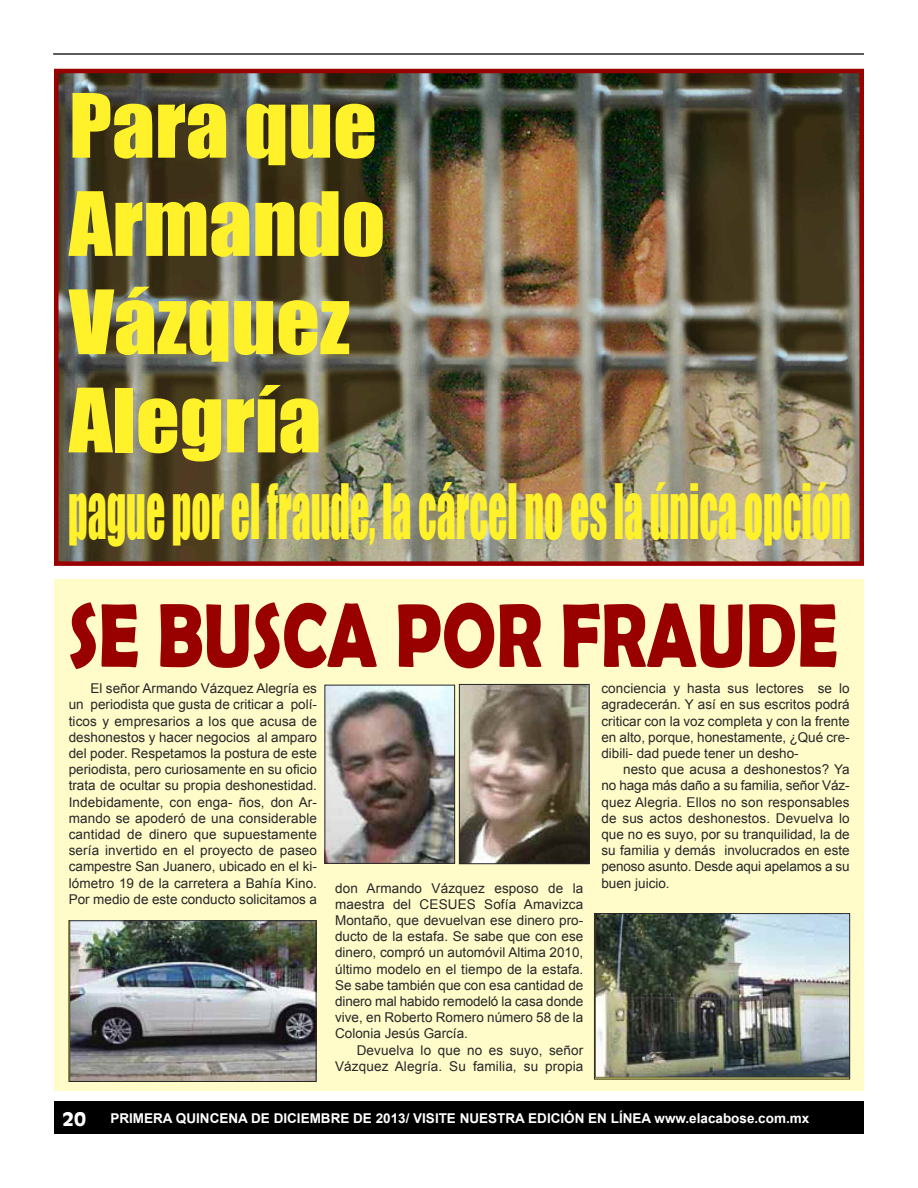
<style>
.page{position:relative;width:918px;height:1188px;background:#fff}
.page>*{position:absolute;margin:0;border:0;box-sizing:border-box;transform-origin:0 0}
.t1{font:700 91.05px "Berlin Sans FB Demi";color:#900;scale:.79 1}
.t2{font:81.9px/98.2px "Impact";color:#fff12a;scale:1.05 1}
.t3{font:70.05px "Impact";color:#fff12a;scale:.54 1}
.t4{font:700 18px "Antique Olive";color:#fff}
.t5{font:13.5px/16.2px "Arial";color:#272627;text-align:justify}
.t6{font:700 13.5px "Arial";color:#fff}
</style>
<div class="page">
<div style="left:54px;top:579px;width:810px;height:512px;background:#fffcca"></div>
<div style="left:54px;top:1102px;width:810px;height:32px;background:#000"></div>
<hr style="left:53px;top:53px;width:811px;height:2px;background:#272627">
<img style="left:59px;top:74px;width:800px;height:487px">
<div style="left:54px;top:69px;width:810px;height:497px;border:4px solid #900"></div>
<img style="left:327px;top:687px;width:126px;height:175px">
<div style="left:325px;top:685px;width:130px;height:179px;border:1px solid #272627"></div>
<img style="left:596px;top:915px;width:252px;height:162px">
<div style="left:594px;top:913px;width:256px;height:166px;border:1px solid #272627"></div>
<img style="left:71px;top:922px;width:244px;height:158px">
<div style="left:69px;top:920px;width:248px;height:162px;border:1px solid #272627"></div>
<img style="left:461px;top:686px;width:127px;height:176px">
<div style="left:459px;top:684px;width:131px;height:180px;border:1px solid #272627"></div>
<h2 class="t2" style="left:69px;top:76px;width:303px">Para que<br>Armando<br>Vázquez<br>Alegría</h2>
<h3 class="t3" style="left:68px;top:469px;width:1451px">pague por el fraude, la cárcel no es la única opción</h3>
<h1 class="t1" style="left:69px;top:583px;width:975px">SE BUSCA POR FRAUDE</h1>
<p class="t5" style="left:69px;top:680px;width:250px;text-indent:22px">El señor Armando Vázquez Alegría es un periodista que gusta de criticar a polí&shy;ticos y empresarios a los que acusa de deshonestos y hacer negocios al amparo del poder. Respetamos la postura de este periodista, pero curiosamente en su oficio trata de ocultar su propia deshonestidad.<br>Indebidamente, con enga- ños, don Ar&shy;mando se apoderó de una considerable cantidad de dinero que supuestamente sería invertido en el proyecto de paseo campestre San Juanero, ubicado en el ki&shy;lómetro 19 de la carretera a Bahía Kino.<br>Por medio de este conducto solicitamos a</p>
<p class="t5" style="left:335px;top:880px;width:250px">don Armando Vázquez esposo de la maestra del CESUES Sofía Amavizca Montaño, que devuelvan ese dinero pro&shy;ducto de la estafa. Se sabe que con ese dinero, compró un automóvil Altima 2010, último modelo en el tiempo de la estafa.<br>Se sabe también que con esa cantidad de dinero mal habido remodeló la casa donde vive, en Roberto Romero número 58 de la Colonia Jesús García.</p>
<p class="t5" style="left:335px;top:1042px;width:250px;text-align:right">Devuelva lo que no es suyo, señor<br>Vázquez Alegría. Su familia, su propia</p>
<p class="t5" style="left:601px;top:680px;width:250px">conciencia y hasta sus lectores se lo agradecerán. Y así en sus escritos podrá criticar con la voz completa y con la frente en alto, porque, honestamente, ¿Qué cre&shy;dibili- dad puede tener un desho-</p>
<p class="t5" style="left:601px;top:761px;width:250px;text-indent:22px">nesto que acusa a deshonestos? Ya no haga más daño a su familia, señor Váz&shy;quez Alegria. Ellos no son responsables de sus actos deshonestos. Devuelva lo que no es suyo, por su tranquilidad, la de su familia y demás involucrados en este penoso asunto. Desde aqui apelamos a su buen juicio.</p>
<h3 class="t4" style="left:62px;top:1107px;width:25px">20</h3>
<p class="t6" style="left:110px;top:1111px;width:700px">PRIMERA QUINCENA DE DICIEMBRE DE 2013/ VISITE NUESTRA EDICIÓN EN LÍNEA www.elacabose.com.mx</p>
</div>
